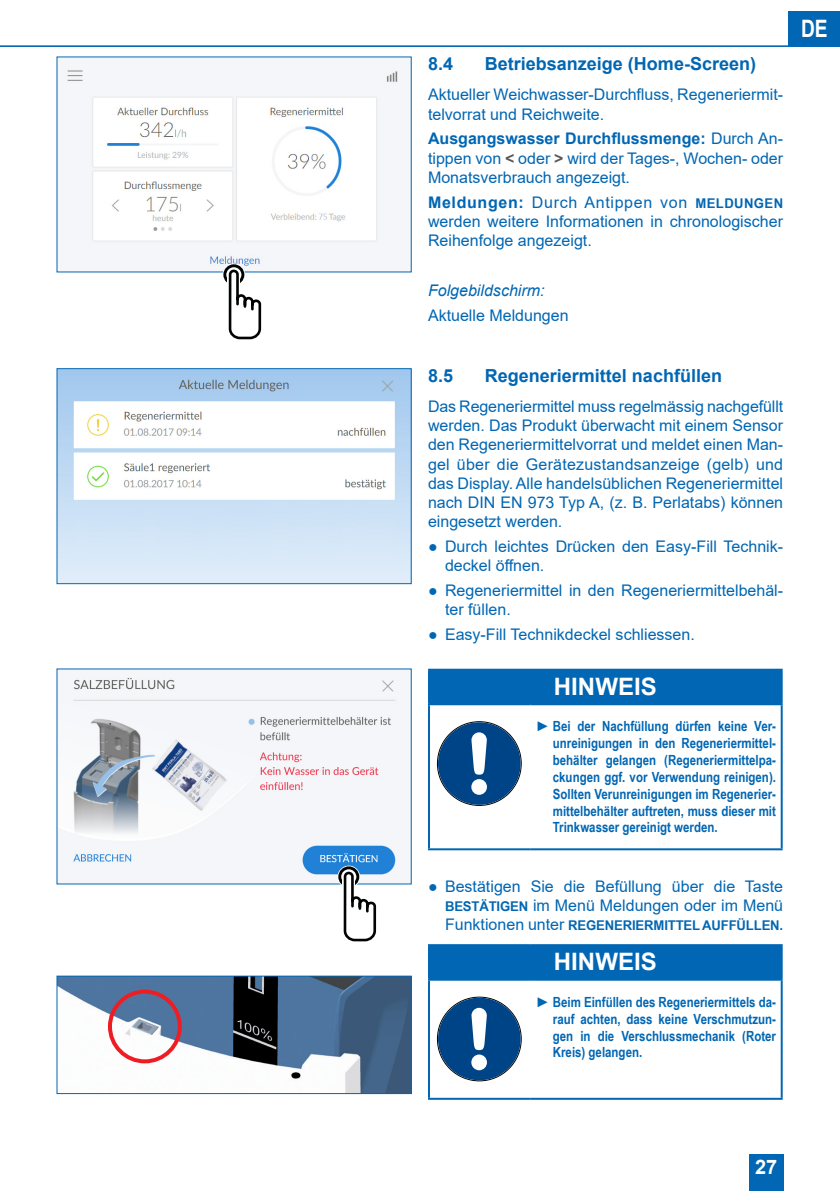
<style>
.page{position:relative;width:840px;height:1191px;background:#fff}
.page>*{position:absolute;margin:0;border:0;box-sizing:border-box;transform-origin:0 0}
._50_SAFETY_HEAD_WEIS{font:700 24px "Arial";color:#fff}
._50_SAFETY_HEAD_WEIS-2{font:700 24px "Arial";color:#fff;scale:.8 1}
.t1{font:700 20px "Arial";color:#fff}
.t2{font:700 18px "Arial";color:#0166b3}
.FLIESSTEXT_HKS44{font:16px/19.2px "Arial";color:#0166b3}
.FLIESSTEXT_HKS44_kur{font:italic 16px "Arial";color:#0166b3}
.t3{font:700 14px/16.8px "Arial Narrow";color:#0166b3;text-align:justify}
.t4{font:700 13.4px "Arial Narrow";letter-spacing:-.01em;color:#0166b3;scale:1.19 1}
.s1{font-weight:700}
.s2{font-weight:700;color:#57585a}
.s3{font-family:"Arial Narrow";font-weight:700;font-size:13.4px}
.s4{font-family:"Arial";font-weight:400}
.s5{font-family:"Arial";font-weight:400;font-size:16px}
</style>
<div class="page">
<hr style="left:0;top:45px;width:839px;height:2px;background:#0166b3">
<div style="left:788px;top:11px;width:51px;height:34px;background:#0166b3"></div>
<div style="left:748px;top:1154px;width:34px;height:37px;background:#0166b3"></div>
<img style="left:64px;top:69px;width:335px;height:198px">
<svg style="left:222px;top:263px;width:23px;height:23px"></svg>
<div style="left:223px;top:264px;width:21px;height:21px;border:3px solid #020404;border-radius:50%"></div>
<svg style="left:227px;top:268px;width:35px;height:72px"></svg>
<img style="left:59px;top:370px;width:350px;height:212px">
<div style="left:57px;top:368px;width:354px;height:216px;border:1px solid #0166b3"></div>
<img style="left:59px;top:677px;width:350px;height:205px">
<svg style="left:337px;top:865px;width:23px;height:23px"></svg>
<div style="left:338px;top:866px;width:21px;height:21px;border:3px solid #020404;border-radius:50%"></div>
<svg style="left:342px;top:870px;width:35px;height:72px"></svg>
<img style="left:59px;top:978px;width:350px;height:113px">
<div style="left:57px;top:976px;width:354px;height:117px;border:1px solid #0166b3"></div>
<div style="left:108px;top:989px;width:74px;height:74px;border:4px solid #ee1d23;border-radius:50%"></div>
<div style="left:429px;top:669px;width:352px;height:35px;background:#0166b3"></div>
<hr style="left:428px;top:668px;width:102px;height:2px;background:#0166b3">
<hr style="left:428px;top:670px;width:2px;height:33px;background:#0166b3">
<hr style="left:530px;top:668px;width:252px;height:2px;background:#0166b3">
<hr style="left:780px;top:670px;width:2px;height:33px;background:#0166b3">
<hr style="left:428px;top:703px;width:102px;height:2px;background:#0166b3">
<hr style="left:428px;top:705px;width:2px;height:143px;background:#0166b3">
<hr style="left:530px;top:703px;width:252px;height:2px;background:#0166b3">
<hr style="left:780px;top:705px;width:2px;height:143px;background:#0166b3">
<hr style="left:428px;top:848px;width:102px;height:2px;background:#0166b3">
<hr style="left:530px;top:848px;width:252px;height:2px;background:#0166b3">
<div style="left:438px;top:722px;width:82px;height:83px;background:#048;border-radius:50%"></div>
<svg style="left:471px;top:732px;width:15px;height:63px"></svg>
<div style="left:429px;top:945px;width:352px;height:34px;background:#0166b3"></div>
<hr style="left:428px;top:944px;width:102px;height:2px;background:#0166b3">
<hr style="left:428px;top:946px;width:2px;height:32px;background:#0166b3">
<hr style="left:530px;top:944px;width:252px;height:2px;background:#0166b3">
<hr style="left:780px;top:946px;width:2px;height:32px;background:#0166b3">
<hr style="left:428px;top:978px;width:102px;height:2px;background:#0166b3">
<hr style="left:428px;top:980px;width:2px;height:117px;background:#0166b3">
<hr style="left:530px;top:978px;width:252px;height:2px;background:#0166b3">
<hr style="left:780px;top:980px;width:2px;height:117px;background:#0166b3">
<hr style="left:428px;top:1097px;width:102px;height:2px;background:#0166b3">
<hr style="left:530px;top:1097px;width:252px;height:2px;background:#0166b3">
<div style="left:438px;top:997px;width:82px;height:83px;background:#048;border-radius:50%"></div>
<svg style="left:471px;top:1007px;width:15px;height:63px"></svg>
<p class="t2" style="left:428px;top:51px;width:27px">8.4</p>
<p class="t2" style="left:484px;top:51px;width:273px">Betriebsanzeige (Home-Screen)</p>
<p class="FLIESSTEXT_HKS44" style="left:428px;top:85px;width:356px">Aktueller Weichwasser-Durchfluss, Regeneriermit&shy;telvorrat und Reichweite.</p>
<p class="FLIESSTEXT_HKS44" style="left:428px;top:129px;width:356px;text-align:justify"><span class="s1">Ausgangswasser Durchflussmenge:</span> Durch An&shy;tippen von <span class="s2">&lt;</span> oder <span class="s2">&gt;</span> wird der Tages-, Wochen- oder Monatsverbrauch angezeigt.</p>
<p class="FLIESSTEXT_HKS44" style="left:428px;top:192px;width:356px;text-align:justify"><span class="s1">Meldungen:</span> Durch Antippen von <span class="s3">MELDUNGEN </span>werden weitere Informationen in chronologischer Reihenfolge angezeigt.</p>
<p class="FLIESSTEXT_HKS44_kur" style="left:428px;top:280px;width:118px">Folgebildschirm:</p>
<p class="FLIESSTEXT_HKS44" style="left:428px;top:305px;width:142px">Aktuelle Meldungen</p>
<p class="t2" style="left:428px;top:362px;width:27px">8.5</p>
<p class="t2" style="left:484px;top:362px;width:239px">Regeneriermittel nachfüllen</p>
<p class="FLIESSTEXT_HKS44" style="left:428px;top:397px;width:356px;text-align:justify">Das Regeneriermittel muss regelmässig nachgefüllt werden. Das Produkt überwacht mit einem Sensor den Regeneriermittelvorrat und meldet einen Man&shy;gel über die Gerätezustandsanzeige (gelb) und das Display. Alle handelsüblichen Regeneriermittel nach DIN EN 973 Typ A, (z. B. Perlatabs) können eingesetzt werden.</p>
<p class="FLIESSTEXT_HKS44" style="left:445px;top:537px;width:339px;text-indent:-17px">● Durch leichtes Drücken den Easy-Fill Technik&shy;deckel öffnen.</p>
<p class="FLIESSTEXT_HKS44" style="left:445px;top:581px;width:339px;text-indent:-17px">● Regeneriermittel in den Regeneriermittelbehäl&shy;ter füllen.</p>
<p class="FLIESSTEXT_HKS44" style="left:428px;top:625px;width:268px">● Easy-Fill Technikdeckel schliessen.</p>
<p class="_50_SAFETY_HEAD_WEIS" style="left:553px;top:669px;width:104px">HINWEIS</p>
<p class="t3" style="left:552px;top:717px;width:224px;text-indent:-17px"><span class="s4">►</span> Bei der Nachfüllung dürfen keine Ver&shy;unreinigungen in den Regeneriermittel&shy;behälter gelangen (Regeneriermittelpa&shy;ckungen ggf. vor Verwendung reinigen).<br>Sollten Verunreinigungen im Regenerier&shy;mittelbehälter auftreten, muss dieser mit Trinkwasser gereinigt werden.</p>
<p class="FLIESSTEXT_HKS44" style="left:428px;top:876px;width:356px;text-align:right">● Bestätigen Sie die Befüllung über die Taste<br><span class="s3">BESTÄTIGEN</span> im Menü Meldungen oder im Menü</p>
<p class="t4" style="left:445px;top:915px;width:285px"><span class="s5">Funktionen unter</span> REGENERIERMITTEL AUFFÜLLEN.</p>
<p class="_50_SAFETY_HEAD_WEIS" style="left:553px;top:945px;width:104px">HINWEIS</p>
<p class="t3" style="left:552px;top:993px;width:224px;text-indent:-17px"><span class="s4">►</span> Beim Einfüllen des Regeneriermittels da&shy;rauf achten, dass keine Verschmutzun&shy;gen in die Verschlussmechanik (Roter Kreis) gelangen.</p>
<h1 class="_50_SAFETY_HEAD_WEIS-2" style="left:800px;top:12px;width:35px">DE</h1>
<p class="t1" style="left:754px;top:1153px;width:24px">27</p>
</div>
